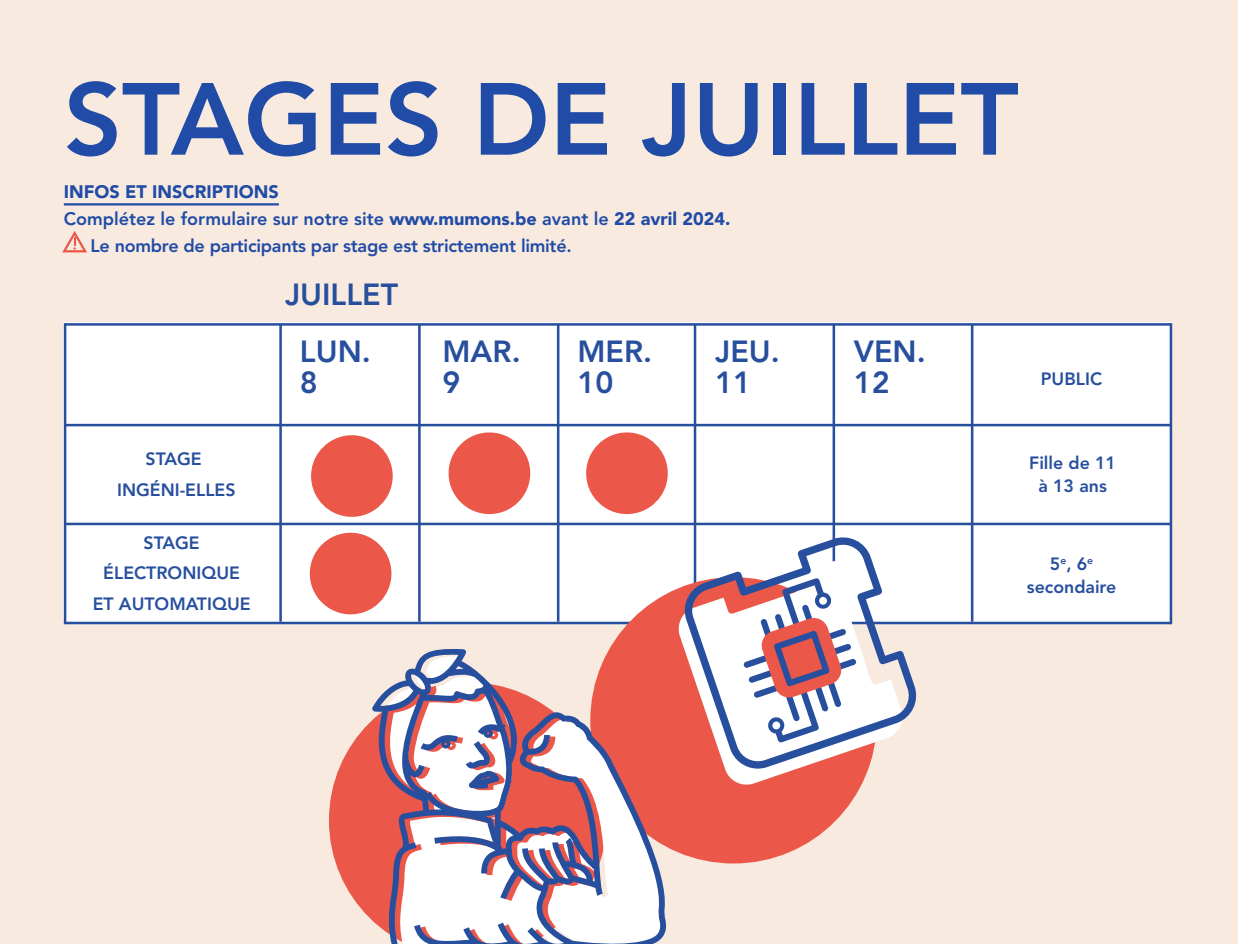
<style>
.page{position:relative;width:1238px;height:944px;background:#fff}
.page>*{position:absolute;margin:0;border:0;box-sizing:border-box;transform-origin:0 0}
.t1{font:800 101.25px "Avenir LT Std";color:#204ba7}
.t2{font:800 30.38px/30.4px "Avenir LT Std";color:#274f9e}
.t3{font:800 18px "Avenir LT Std";letter-spacing:-.015em;color:#204ba7}
.t4{font:900 18px "Avenir LT Std";color:#204ba7}
.t5{font:800 17.78px/30.4px "Avenir LT Std";color:#274f9e;text-align:center}
.s1{font-weight:900}
</style>
<div class="page">
<div style="left:0;top:0;width:1237px;height:944px;background:#f8eadf"></div>
<hr style="left:64px;top:203px;width:215px;height:2px;background:#204ba7">
<svg style="left:62px;top:231px;width:25px;height:22px"></svg>
<div style="left:64px;top:322px;width:1107px;height:300px;background:#fff"></div>
<hr style="left:279px;top:324px;width:3px;height:298px;background:#274f9e">
<hr style="left:418px;top:324px;width:2px;height:298px;background:#274f9e">
<hr style="left:557px;top:324px;width:2px;height:298px;background:#274f9e">
<hr style="left:693px;top:324px;width:3px;height:298px;background:#274f9e">
<hr style="left:832px;top:324px;width:3px;height:298px;background:#274f9e">
<hr style="left:970px;top:324px;width:3px;height:298px;background:#274f9e">
<hr style="left:66px;top:424px;width:1104px;height:2px;background:#274f9e">
<hr style="left:66px;top:523px;width:1104px;height:2px;background:#274f9e">
<hr style="left:66px;top:323px;width:1104px;height:3px;background:#274f9e">
<hr style="left:66px;top:622px;width:1104px;height:2px;background:#274f9e">
<div style="left:448px;top:432px;width:82px;height:82px;background:#eb584a;border-radius:50%"></div>
<div style="left:311px;top:435px;width:82px;height:82px;background:#eb584a;border-radius:50%"></div>
<div style="left:310px;top:533px;width:81px;height:81px;background:#eb584a;border-radius:50%"></div>
<div style="left:586px;top:432px;width:81px;height:82px;background:#eb584a;border-radius:50%"></div>
<hr style="left:64px;top:323px;width:2px;height:301px;background:#274f9e">
<hr style="left:1169px;top:323px;width:3px;height:301px;background:#274f9e">
<div style="left:590px;top:577px;width:286px;height:286px;background:#eb584a;border-radius:50%"></div>
<svg style="left:676px;top:587px;width:193px;height:200px"></svg>
<svg style="left:681px;top:534px;width:238px;height:235px;fill:#fff"></svg>
<svg style="left:772px;top:721px;width:8px;height:9px"></svg>
<svg style="left:818px;top:597px;width:9px;height:8px"></svg>
<svg style="left:329px;top:724px;width:39px;height:192px;fill:#eb584a"></svg>
<svg style="left:368px;top:647px;width:300px;height:297px"></svg>
<h1 class="t1" style="left:64px;top:60px;width:956px">STAGES DE JUILLET</h1>
<p class="t4" style="left:64px;top:180px;width:216px">INFOS ET INSCRIPTIONS</p>
<p class="t3" style="left:64px;top:208px;width:668px">Complétez le formulaire sur notre site <span class="s1">www.mumons.be</span> avant le <span class="s1">22 avril 2024.</span></p>
<p class="t3" style="left:90px;top:235px;width:483px">Le nombre de participants par stage est strictement limité.</p>
<h2 class="t2" style="left:285px;top:279px;width:114px">JUILLET</h2>
<h2 class="t2" style="left:300px;top:336px;width:72px">LUN.<br>8</h2>
<h2 class="t2" style="left:442px;top:336px;width:80px">MAR.<br>9</h2>
<h2 class="t2" style="left:577px;top:336px;width:76px">MER.<br>10</h2>
<h2 class="t2" style="left:715px;top:336px;width:66px">JEU.<br>11</h2>
<h2 class="t2" style="left:853px;top:336px;width:73px">VEN.<br>12</h2>
<p class="t5" style="left:1040px;top:363px;width:63px">PUBLIC</p>
<p class="t5" style="left:117px;top:444px;width:120px">STAGE<br>INGÉNI-ELLES</p>
<p class="t5" style="left:93px;top:528px;width:160px">STAGE<br>ÉLECTRONIQUE<br>ET AUTOMATIQUE</p>
<p class="t5" style="left:1029px;top:452px;width:88px;line-height:22.7px">Fille de 11 à 13 ans</p>
<p class="t5" style="left:1026px;top:552px;width:91px;line-height:22.7px">5<sup>e</sup>, 6<sup>e </sup>secondaire</p>
</div>
